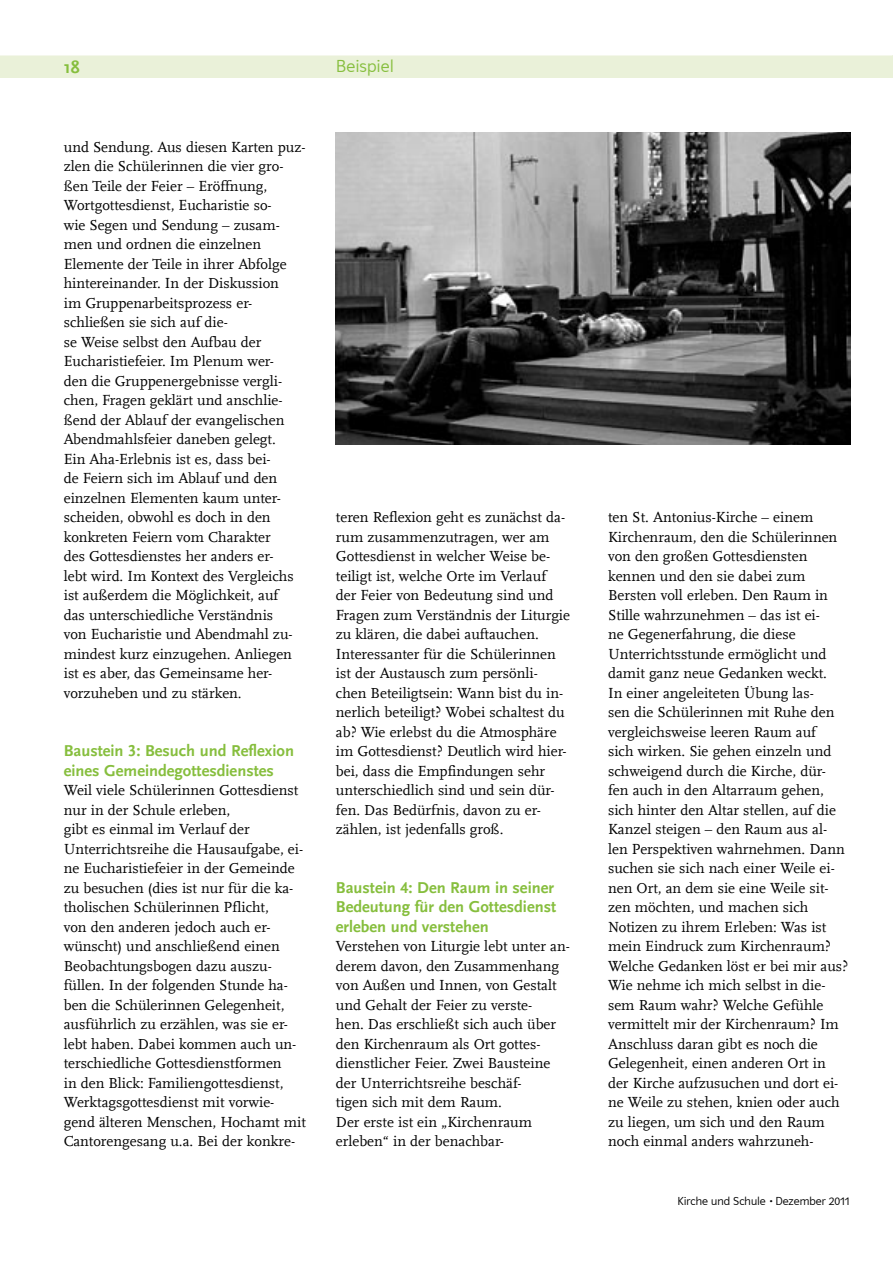
<style>
.page{position:relative;width:893px;height:1263px;background:#fff}
.page>*{position:absolute;margin:0;border:0;box-sizing:border-box;transform-origin:0 0}
.t1{font:18px "Polo 11 K Leicht";color:#86be3d}
.t2{font:700 18px "Scala Sans";color:#86be3d}
._05_Zwiti{font:700 16.5px/19.5px "Scala Sans LF";color:#86be3d}
._04_Fließtext{font:15px/19.5px "Scala";color:#000}
.t3{font:12px "Polo 11 K Leicht";color:#000}
</style>
<div class="page">
<div style="left:0;top:55px;width:893px;height:23px;background:#eaf1d9"></div>
<img style="left:336px;top:132px;width:514px;height:312px">
<p class="t2" style="left:64px;top:57px;width:18px">18</p>
<p class="t1" style="left:336px;top:57px;width:60px">Beispiel</p>
<p class="_04_Fließtext" style="left:64px;top:137px;width:243px">und Sendung. Aus diesen Karten puz&shy;zlen die Schülerinnen die vier gro&shy;ßen Teile der Feier – Eröffnung, Wortgottesdienst, Eucharistie so-<br>wie Segen und Sendung – zusam&shy;men und ordnen die einzelnen Elemente der Teile in ihrer Abfolge hintereinander. In der Diskussion<br>im Gruppenarbeitsprozess er&shy;schließen sie sich auf die-<br>se Weise selbst den Aufbau der Eucharistiefeier. Im Plenum wer-<br>den die Gruppenergebnisse vergli&shy;chen, Fragen geklärt und anschlie&shy;ßend der Ablauf der evangelischen Abendmahlsfeier daneben gelegt.<br>Ein Aha-Erlebnis ist es, dass bei-<br>de Feiern sich im Ablauf und den einzelnen Elementen kaum unter&shy;scheiden, obwohl es doch in den konkreten Feiern vom Charakter<br>des Gottesdienstes her anders er-<br>lebt wird. Im Kontext des Vergleichs ist außerdem die Möglichkeit, auf<br>das unterschiedliche Verständnis<br>von Eucharistie und Abendmahl zu&shy;mindest kurz einzugehen. Anliegen ist es aber, das Gemeinsame her&shy;vorzuheben und zu stärken.</p>
<p class="_05_Zwiti" style="left:64px;top:741px;width:232px">Baustein 3: Besuch und Reflexion eines Gemeindegottesdienstes</p>
<p class="_04_Fließtext" style="left:64px;top:781px;width:244px">Weil viele Schülerinnen Gottesdienst nur in der Schule erleben,<br>gibt es einmal im Verlauf der Unterrichtsreihe die Hausaufgabe, ei&shy;ne Eucharistiefeier in der Gemeinde zu besuchen (dies ist nur für die ka&shy;tholischen Schülerinnen Pflicht,<br>von den anderen jedoch auch er&shy;wünscht) und anschließend einen Beobachtungsbogen dazu auszu&shy;füllen. In der folgenden Stunde ha&shy;ben die Schülerinnen Gelegenheit, ausführlich zu erzählen, was sie er&shy;lebt haben. Dabei kommen auch un&shy;terschiedliche Gottesdienstformen<br>in den Blick: Familiengottesdienst, Werktagsgottesdienst mit vorwie&shy;gend älteren Menschen, Hochamt mit Cantorengesang u.a. Bei der konkre-</p>
<p class="_04_Fließtext" style="left:336px;top:508px;width:236px">teren Reflexion geht es zunächst da&shy;rum zusammenzutragen, wer am Gottesdienst in welcher Weise be&shy;teiligt ist, welche Orte im Verlauf der Feier von Bedeutung sind und Fragen zum Verständnis der Liturgie zu klären, die dabei auftauchen.<br>Interessanter für die Schülerinnen ist der Austausch zum persönli&shy;chen Beteiligtsein: Wann bist du in&shy;nerlich beteiligt? Wobei schaltest du ab? Wie erlebst du die Atmosphäre im Gottesdienst? Deutlich wird hier&shy;bei, dass die Empfindungen sehr unterschiedlich sind und sein dür&shy;fen. Das Bedürfnis, davon zu er&shy;zählen, ist jedenfalls groß.</p>
<p class="_05_Zwiti" style="left:336px;top:878px;width:222px">Baustein 4: Den Raum in seiner<br>Bedeutung für den Gottesdienst erleben und verstehen</p>
<p class="_04_Fließtext" style="left:336px;top:937px;width:235px">Verstehen von Liturgie lebt unter an&shy;derem davon, den Zusammenhang von Außen und Innen, von Gestalt und Gehalt der Feier zu verste-<br>hen. Das erschließt sich auch über den Kirchenraum als Ort gottes&shy;dienstlicher Feier. Zwei Bausteine der Unterrichtsreihe beschäf-<br>tigen sich mit dem Raum.</p>
<p class="_04_Fließtext" style="left:336px;top:1112px;width:198px">Der erste ist ein „Kirchenraum erleben“ in der benachbar-</p>
<p class="_04_Fließtext" style="left:608px;top:508px;width:242px">ten St. Antonius-Kirche – einem<br>Kirchenraum, den die Schülerinnen von den großen Gottesdiensten kennen und den sie dabei zum<br>Bersten voll erleben. Den Raum in<br>Stille wahrzunehmen – das ist ei-<br>ne Gegenerfahrung, die diese<br>Unterrichtsstunde ermöglicht und damit ganz neue Gedanken weckt.<br>In einer angeleiteten Übung las-<br>sen die Schülerinnen mit Ruhe den vergleichsweise leeren Raum auf<br>sich wirken. Sie gehen einzeln und schweigend durch die Kirche, dür&shy;fen auch in den Altarraum gehen, sich hinter den Altar stellen, auf die<br>Kanzel steigen – den Raum aus al&shy;len Perspektiven wahrnehmen. Dann suchen sie sich nach einer Weile ei&shy;nen Ort, an dem sie eine Weile sit&shy;zen möchten, und machen sich<br>Notizen zu ihrem Erleben: Was ist mein Eindruck zum Kirchenraum?<br>Welche Gedanken löst er bei mir aus?<br>Wie nehme ich mich selbst in die&shy;sem Raum wahr? Welche Gefühle vermittelt mir der Kirchenraum? Im<br>Anschluss daran gibt es noch die<br>Gelegenheit, einen anderen Ort in der Kirche aufzusuchen und dort ei&shy;ne Weile zu stehen, knien oder auch zu liegen, um sich und den Raum noch einmal anders wahrzuneh-</p>
<p class="t3" style="left:677px;top:1194px;width:174px">Kirche und Schule • Dezember 2011</p>
</div>
